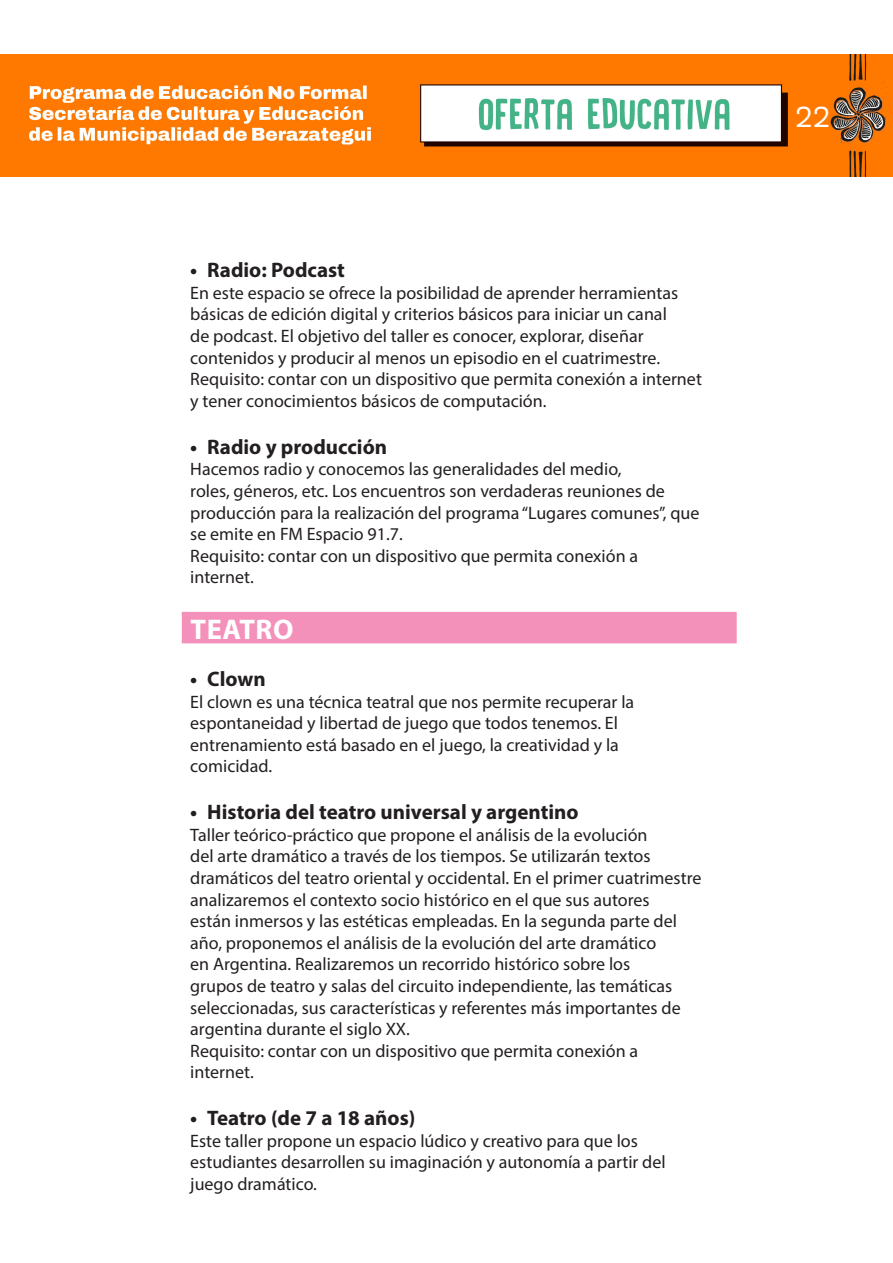
<style>
.page{position:relative;width:893px;height:1263px;background:#fff}
.page>*{position:absolute;margin:0;border:0;box-sizing:border-box;transform-origin:0 0}
.Titulo_-_Copia{font:700 28.5px "Myriad Pro";letter-spacing:.02em;color:#fff}
.t1{font:28.5px "Amsi Pro";color:#fff}
.t2{font:700 21px "Myriad Pro";color:#231f20}
.t3{font:18px/21.6px "Myriad Pro";color:#231f20}
</style>
<div class="page">
<img style="left:0;top:54px;width:892px;height:123px">
<div style="left:182px;top:612px;width:555px;height:31px;background:#f391bb"></div>
<p class="t2" style="left:190px;top:256px;width:156px">• Radio: Podcast</p>
<p class="t3" style="left:190px;top:282px;width:489px">En este espacio se ofrece la posibilidad de aprender herramientas básicas de edición digital y criterios básicos para iniciar un canal de podcast. El objetivo del taller es conocer, explorar, diseñar contenidos y producir al menos un episodio en el cuatrimestre.</p>
<p class="t3" style="left:190px;top:368px;width:513px">Requisito: contar con un dispositivo que permita conexión a internet y tener conocimientos básicos de computación.</p>
<p class="t2" style="left:190px;top:433px;width:198px">• Radio y producción</p>
<p class="t3" style="left:190px;top:458px;width:511px">Hacemos radio y conocemos las generalidades del medio,<br>roles, géneros, etc. Los encuentros son verdaderas reuniones de producción para la realización del programa “Lugares comunes”, que se emite en FM Espacio 91.7.</p>
<p class="t3" style="left:190px;top:545px;width:449px">Requisito: contar con un dispositivo que permita conexión a internet.</p>
<p class="Titulo_-_Copia" style="left:191px;top:611px;width:104px">TEATRO</p>
<p class="t2" style="left:190px;top:665px;width:77px">• Clown</p>
<p class="t3" style="left:190px;top:690px;width:445px">El clown es una técnica teatral que nos permite recuperar la espontaneidad y libertad de juego que todos tenemos. El entrenamiento está basado en el juego, la creatividad y la comicidad.</p>
<p class="t2" style="left:190px;top:798px;width:390px">• Historia del teatro universal y argentino</p>
<p class="t3" style="left:190px;top:824px;width:513px">Taller teórico-práctico que propone el análisis de la evolución<br>del arte dramático a través de los tiempos. Se utilizarán textos dramáticos del teatro oriental y occidental. En el primer cuatrimestre analizaremos el contexto socio histórico en el que sus autores<br>están inmersos y las estéticas empleadas. En la segunda parte del año, proponemos el análisis de la evolución del arte dramático<br>en Argentina. Realizaremos un recorrido histórico sobre los<br>grupos de teatro y salas del circuito independiente, las temáticas seleccionadas, sus características y referentes más importantes de argentina durante el siglo XX.</p>
<p class="t3" style="left:190px;top:1040px;width:449px">Requisito: contar con un dispositivo que permita conexión a internet.</p>
<p class="t2" style="left:190px;top:1104px;width:227px">• Teatro (de 7 a 18 años)</p>
<p class="t3" style="left:190px;top:1130px;width:477px">Este taller propone un espacio lúdico y creativo para que los estudiantes desarrollen su imaginación y autonomía a partir del juego dramático.</p>
<h1 class="t1" style="left:795px;top:97px;width:37px">22</h1>
</div>
